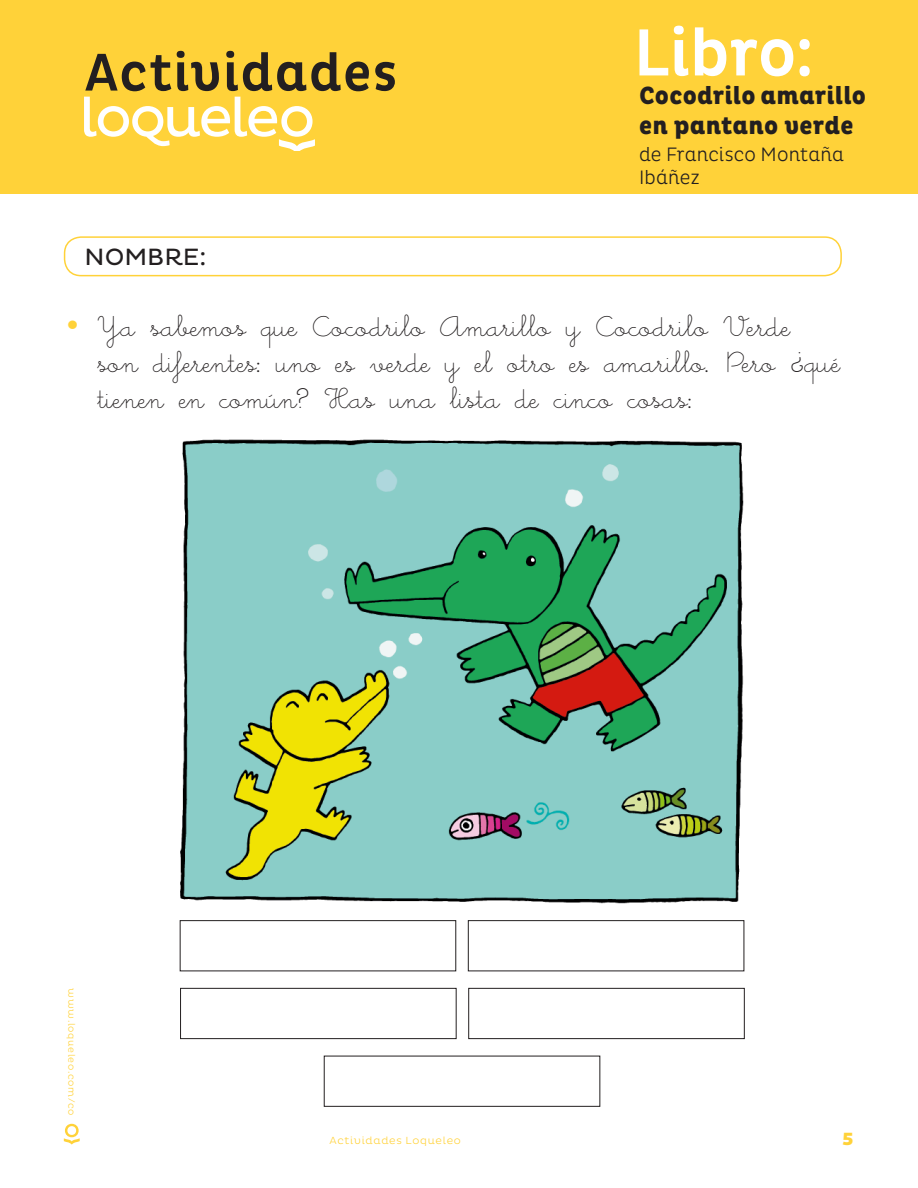
<style>
.page{position:relative;width:918px;height:1188px;background:#fff}
.page>*{position:absolute;margin:0;border:0;box-sizing:border-box;transform-origin:0 0}
.t1{font:500 67.65px "Pluto Cond";letter-spacing:-.005em;color:#fff}
.t2{font:500 54px "Pluto Cond";letter-spacing:.02em;color:#231f20}
.Actividad{font:30px/36px "Little Days";letter-spacing:.005em;color:#231f20}
.t3{font:800 25.35px/30.5px "Pluto Cond";letter-spacing:.005em;color:#231f20}
.t4{font:24px "Pluto";color:#231f20}
.t5{font:300 19.8px/22.5px "Pluto Cond";letter-spacing:.005em;color:#231f20}
.t6{font:800 18px "Pluto";color:#ffd239}
.t7{font:300 10.5px "Pluto";letter-spacing:.065em;color:#ffd239}
.t8{font:300 9.45px "Pluto";letter-spacing:.07em;color:#ffd239}
.s1{font-family:"Iowan Old Style";color:#ffd239}
</style>
<div class="page">
<div style="left:0;top:0;width:918px;height:194px;background:#ffd239"></div>
<svg style="left:64px;top:1124px;width:16px;height:20px"></svg>
<svg style="left:84px;top:97px;width:231px;height:54px"></svg>
<div style="left:64px;top:236px;width:778px;height:40px;border:2px solid #ffd239;border-radius:17px"></div>
<img style="left:180px;top:439px;width:564px;height:465px">
<div style="left:180px;top:920px;width:276px;height:51px;border:1px solid #231f20"></div>
<div style="left:180px;top:988px;width:277px;height:51px;border:1px solid #231f20"></div>
<div style="left:468px;top:920px;width:276px;height:51px;border:1px solid #231f20"></div>
<div style="left:468px;top:988px;width:277px;height:51px;border:1px solid #231f20"></div>
<div style="left:324px;top:1056px;width:276px;height:51px;border:1px solid #231f20"></div>
<h2 class="t2" style="left:85px;top:42px;width:314px">Actividades</h2>
<p class="t4" style="left:85px;top:243px;width:124px">NOMBRE:</p>
<h1 class="t1" style="left:633px;top:14px;width:183px">Libro:</h1>
<p class="t3" style="left:639px;top:81px;width:228px">Cocodrilo amarillo en pantano verde</p>
<p class="t5" style="left:639px;top:143px;width:206px">de Francisco Montaña<br>Ibáñez</p>
<p class="Actividad" style="left:98px;top:313px;width:744px;text-indent:-34px"><span class="s1">•</span> Ya sabemos que Cocodrilo Amarillo y Cocodrilo Verde<br>son diferentes: uno es verde y el otro es amarillo. Pero ¿qué tienen en común? Has una lista de cinco cosas:</p>
<p class="t8" style="left:77px;top:988px;width:129px;rotate:90deg">www.loqueleo.com/co</p>
<p class="t7" style="left:330px;top:1135px;width:133px">Actividades Loqueleo</p>
<p class="t6" style="left:842px;top:1128px;width:13px">5</p>
</div>
